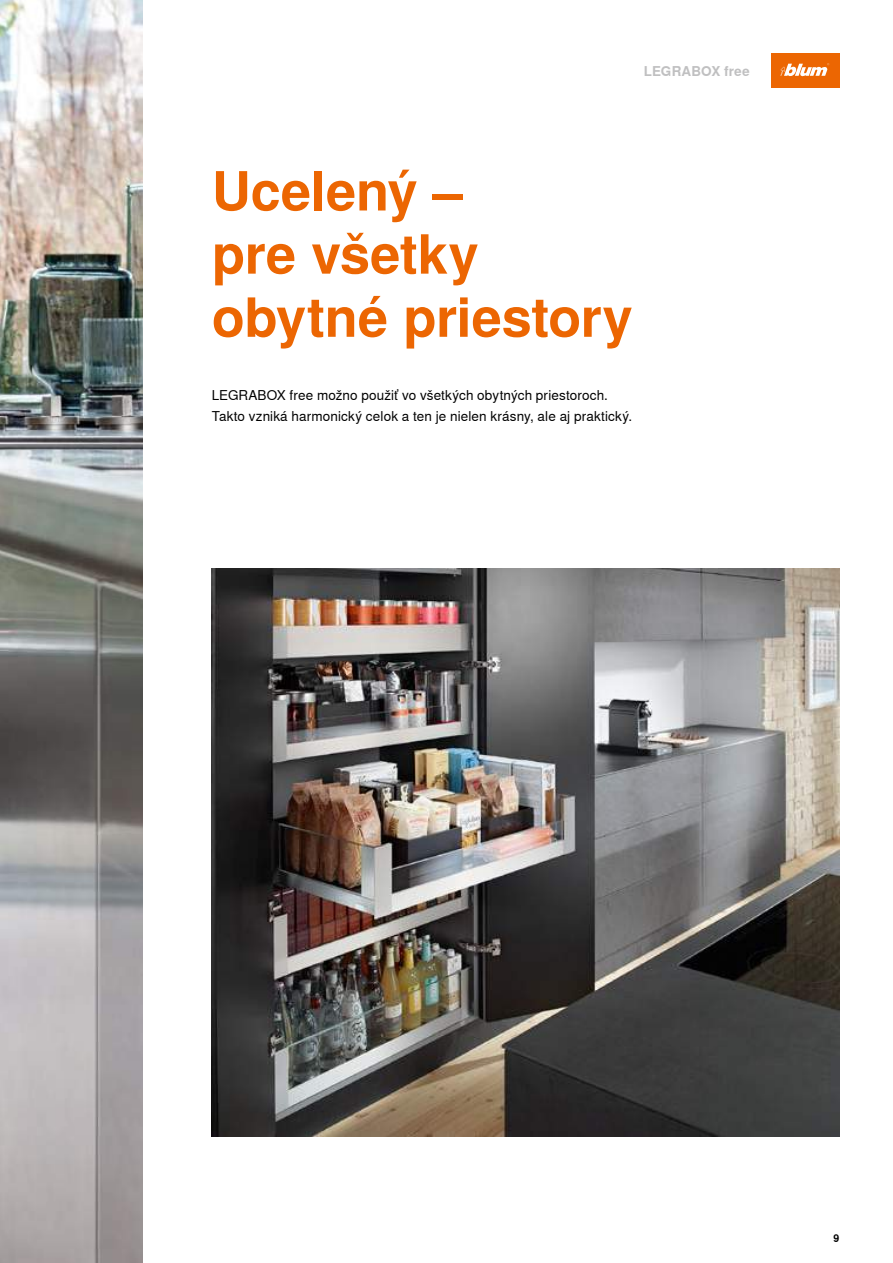
<style>
.page{position:relative;width:893px;height:1263px;background:#fff}
.page>*{position:absolute;margin:0;border:0;box-sizing:border-box;transform-origin:0 0}
.t1{font:700 54px/63.2px "Nimbus Sans Global";letter-spacing:-.005em;color:#ec6602}
.t2{font:13.5px/21px "Nimbus Sans Global";letter-spacing:.01em;color:#000}
.t3{font:700 13.5px "Nimbus Sans Global";letter-spacing:.01em;color:#c0c0c1}
.t4{font:700 10.5px "Nimbus Sans Global";color:#000}
</style>
<div class="page">
<img style="left:0;top:0;width:143px;height:1263px">
<img style="left:212px;top:568px;width:627px;height:569px">
<div style="left:771px;top:54px;width:68px;height:34px;background:#ec6602"></div>
<svg style="left:780px;top:63px;width:49px;height:13px"></svg>
<p class="t3" style="left:644px;top:63px;width:107px">LEGRABOX free</p>
<h1 class="t1" style="left:212px;top:160px;width:422px">Ucelený –<br>pre všetky obytné priestory</h1>
<p class="t2" style="left:212px;top:385px;width:422px">LEGRABOX free možno použiť vo všetkých obytných priestoroch.<br>Takto vzniká harmonický celok a ten je nielen krásny, ale aj praktický.</p>
<p class="t4" style="left:833px;top:1232px;width:7px">9</p>
</div>
